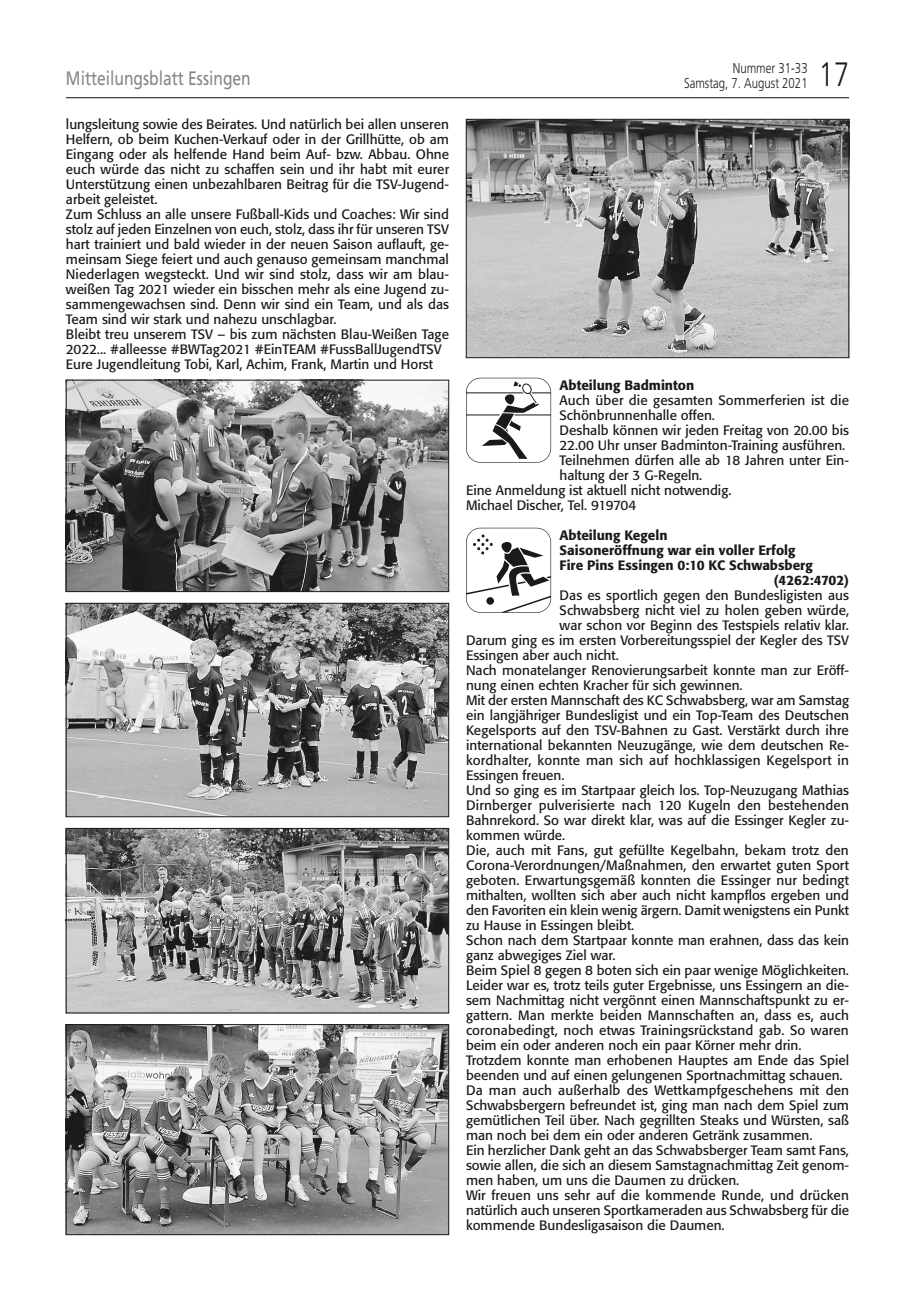
<style>
.page{position:relative;width:915px;height:1297px;background:#fff}
.page>*{position:absolute;margin:0;border:0;box-sizing:border-box;transform-origin:0 0}
.t1{font:300 33.75px "Frutiger";color:#1a1a18;scale:.8 1}
.t2{font:19.5px "Frutiger";color:#868786;scale:.8 1}
.t3{font:300 14.25px "Frutiger";color:#1a1a18;scale:.8 1}
.t4{font:13.5px/15px "Formata";color:#1a1a18}
.t5{font:500 13.5px "Formata";color:#1a1a18}
</style>
<div class="page">
<hr style="left:66px;top:97px;width:782px;height:1px;background:#1a1a18">
<img style="left:68px;top:382px;width:379px;height:208px">
<div style="left:66px;top:380px;width:383px;height:212px;border:1px solid #1a1a18"></div>
<img style="left:68px;top:605px;width:379px;height:210px">
<div style="left:66px;top:603px;width:383px;height:214px;border:1px solid #1a1a18"></div>
<img style="left:68px;top:830px;width:379px;height:181px">
<div style="left:66px;top:828px;width:383px;height:185px;border:1px solid #1a1a18"></div>
<img style="left:68px;top:1026px;width:379px;height:207px">
<div style="left:66px;top:1024px;width:383px;height:211px;border:1px solid #1a1a18"></div>
<img style="left:468px;top:121px;width:378px;height:235px">
<div style="left:466px;top:119px;width:382px;height:239px;border:1px solid #1a1a18"></div>
<svg style="left:466px;top:378px;width:85px;height:85px"></svg>
<svg style="left:466px;top:528px;width:85px;height:85px"></svg>
<p class="t3" style="left:732px;top:60px;width:95px">Nummer 31-33</p>
<h2 class="t2" style="left:66px;top:66px;width:232px">Mitteilungsblatt Essingen</h2>
<p class="t3" style="left:683px;top:75px;width:156px">Samstag, 7. August 2021</p>
<p class="t4" style="left:66px;top:116px;width:384px">lungsleitung sowie des Beirates. Und natürlich bei allen unseren Helfern, ob beim Kuchen-Verkauf oder in der Grillhütte, ob am Eingang oder als helfende Hand beim Auf- bzw. Abbau. Ohne euch würde das nicht zu schaffen sein und ihr habt mit eurer Unterstützung einen unbezahlbaren Beitrag für die TSV-Jugend&shy;arbeit geleistet.<br>Zum Schluss an alle unsere Fußball-Kids und Coaches: Wir sind stolz auf jeden Einzelnen von euch, stolz, dass ihr für unseren TSV hart trainiert und bald wieder in der neuen Saison auflauft, ge&shy;meinsam Siege feiert und auch genauso gemeinsam manchmal Niederlagen wegsteckt. Und wir sind stolz, dass wir am blau&shy;weißen Tag 2021 wieder ein bisschen mehr als eine Jugend zu&shy;sammengewachsen sind. Denn wir sind ein Team, und als das Team sind wir stark und nahezu unschlagbar.<br>Bleibt treu unserem TSV – bis zum nächsten Blau-Weißen Tage 2022... #alleesse #BWTag2021 #EinTEAM #FussBallJugendTSV Eure Jugendleitung Tobi, Karl, Achim, Frank, Martin und Horst</p>
<h1 class="t1" style="left:818px;top:55px;width:39px">17</h1>
<p class="t5" style="left:559px;top:377px;width:136px">Abteilung Badminton</p>
<p class="t4" style="left:559px;top:393px;width:291px">Auch über die gesamten Sommerferien ist die</p>
<p class="t4" style="left:559px;top:408px;width:157px">Schönbrunnenhalle offen.</p>
<p class="t4" style="left:559px;top:423px;width:291px">Deshalb können wir jeden Freitag von 20.00 bis</p>
<p class="t4" style="left:559px;top:438px;width:287px">22.00 Uhr unser Badminton-Training ausführen.</p>
<p class="t4" style="left:559px;top:453px;width:291px">Teilnehmen dürfen alle ab 18 Jahren unter Ein-</p>
<p class="t4" style="left:559px;top:468px;width:144px">haltung der 3 G-Regeln.</p>
<p class="t4" style="left:466px;top:483px;width:267px">Eine Anmeldung ist aktuell nicht notwendig.</p>
<p class="t4" style="left:466px;top:498px;width:172px">Michael Discher, Tel. 919704</p>
<p class="t5" style="left:559px;top:527px;width:109px">Abteilung Kegeln</p>
<p class="t5" style="left:559px;top:542px;width:237px">Saisoneröffnung war ein voller Erfolg</p>
<p class="t5" style="left:559px;top:557px;width:254px">Fire Pins Essingen 0:10 KC Schwabsberg</p>
<p class="t5" style="left:773px;top:572px;width:77px">(4262:4702)</p>
<p class="t4" style="left:559px;top:588px;width:291px">Das es sportlich gegen den Bundesligisten aus</p>
<p class="t4" style="left:559px;top:603px;width:291px">Schwabsberg nicht viel zu holen geben würde,</p>
<p class="t4" style="left:559px;top:618px;width:291px">war schon vor Beginn des Testspiels relativ klar.</p>
<p class="t4" style="left:466px;top:633px;width:384px">Darum ging es im ersten Vorbereitungsspiel der Kegler des TSV</p>
<p class="t4" style="left:466px;top:648px;width:154px">Essingen aber auch nicht.</p>
<p class="t4" style="left:466px;top:663px;width:384px">Nach monatelanger Renovierungsarbeit konnte man zur Eröff-</p>
<p class="t4" style="left:466px;top:678px;width:278px">nung einen echten Kracher für sich gewinnen.</p>
<p class="t4" style="left:466px;top:693px;width:384px">Mit der ersten Mannschaft des KC Schwabsberg, war am Samstag</p>
<p class="t4" style="left:466px;top:708px;width:384px">ein langjähriger Bundesligist und ein Top-Team des Deutschen</p>
<p class="t4" style="left:466px;top:723px;width:384px">Kegelsports auf den TSV-Bahnen zu Gast. Verstärkt durch ihre</p>
<p class="t4" style="left:466px;top:738px;width:384px">international bekannten Neuzugänge, wie dem deutschen Re-</p>
<p class="t4" style="left:466px;top:753px;width:384px">kordhalter, konnte man sich auf hochklassigen Kegelsport in</p>
<p class="t4" style="left:466px;top:768px;width:100px">Essingen freuen.</p>
<p class="t4" style="left:466px;top:783px;width:384px">Und so ging es im Startpaar gleich los. Top-Neuzugang Mathias</p>
<p class="t4" style="left:466px;top:798px;width:384px">Dirnberger pulverisierte nach 120 Kugeln den bestehenden</p>
<p class="t4" style="left:466px;top:813px;width:384px">Bahnrekord. So war direkt klar, was auf die Essinger Kegler zu-</p>
<p class="t4" style="left:466px;top:828px;width:101px">kommen würde.</p>
<p class="t4" style="left:466px;top:843px;width:384px">Die, auch mit Fans, gut gefüllte Kegelbahn, bekam trotz den</p>
<p class="t4" style="left:466px;top:858px;width:384px">Corona-Verordnungen/Maßnahmen, den erwartet guten Sport</p>
<p class="t4" style="left:466px;top:873px;width:384px">geboten. Erwartungsgemäß konnten die Essinger nur bedingt</p>
<p class="t4" style="left:466px;top:888px;width:384px">mithalten, wollten sich aber auch nicht kampflos ergeben und</p>
<p class="t4" style="left:466px;top:903px;width:384px">den Favoriten ein klein wenig ärgern. Damit wenigstens ein Punkt</p>
<p class="t4" style="left:466px;top:918px;width:170px">zu Hause in Essingen bleibt.</p>
<p class="t4" style="left:466px;top:933px;width:384px">Schon nach dem Startpaar konnte man erahnen, dass das kein</p>
<p class="t4" style="left:466px;top:948px;width:151px">ganz abwegiges Ziel war.</p>
<p class="t4" style="left:466px;top:963px;width:384px">Beim Spiel 8 gegen 8 boten sich ein paar wenige Möglichkeiten.</p>
<p class="t4" style="left:466px;top:978px;width:384px">Leider war es, trotz teils guter Ergebnisse, uns Essingern an die-</p>
<p class="t4" style="left:466px;top:993px;width:384px">sem Nachmittag nicht vergönnt einen Mannschaftspunkt zu er-</p>
<p class="t4" style="left:466px;top:1008px;width:384px">gattern. Man merkte beiden Mannschaften an, dass es, auch</p>
<p class="t4" style="left:466px;top:1023px;width:384px">coronabedingt, noch etwas Trainingsrückstand gab. So waren</p>
<p class="t4" style="left:466px;top:1038px;width:337px">beim ein oder anderen noch ein paar Körner mehr drin.</p>
<p class="t4" style="left:466px;top:1053px;width:384px">Trotzdem konnte man erhobenen Hauptes am Ende das Spiel</p>
<p class="t4" style="left:466px;top:1068px;width:378px">beenden und auf einen gelungenen Sportnachmittag schauen.</p>
<p class="t4" style="left:466px;top:1083px;width:384px">Da man auch außerhalb des Wettkampfgeschehens mit den</p>
<p class="t4" style="left:466px;top:1098px;width:384px">Schwabsbergern befreundet ist, ging man nach dem Spiel zum</p>
<p class="t4" style="left:466px;top:1113px;width:384px">gemütlichen Teil über. Nach gegrillten Steaks und Würsten, saß</p>
<p class="t4" style="left:466px;top:1128px;width:348px">man noch bei dem ein oder anderen Getränk zusammen.</p>
<p class="t4" style="left:466px;top:1143px;width:384px">Ein herzlicher Dank geht an das Schwabsberger Team samt Fans,</p>
<p class="t4" style="left:466px;top:1158px;width:384px">sowie allen, die sich an diesem Samstagnachmittag Zeit genom-</p>
<p class="t4" style="left:466px;top:1173px;width:275px">men haben, um uns die Daumen zu drücken.</p>
<p class="t4" style="left:466px;top:1188px;width:384px">Wir freuen uns sehr auf die kommende Runde, und drücken</p>
<p class="t4" style="left:466px;top:1203px;width:384px">natürlich auch unseren Sportkameraden aus Schwabsberg für die</p>
<p class="t4" style="left:466px;top:1218px;width:260px">kommende Bundesligasaison die Daumen.</p>
</div>
